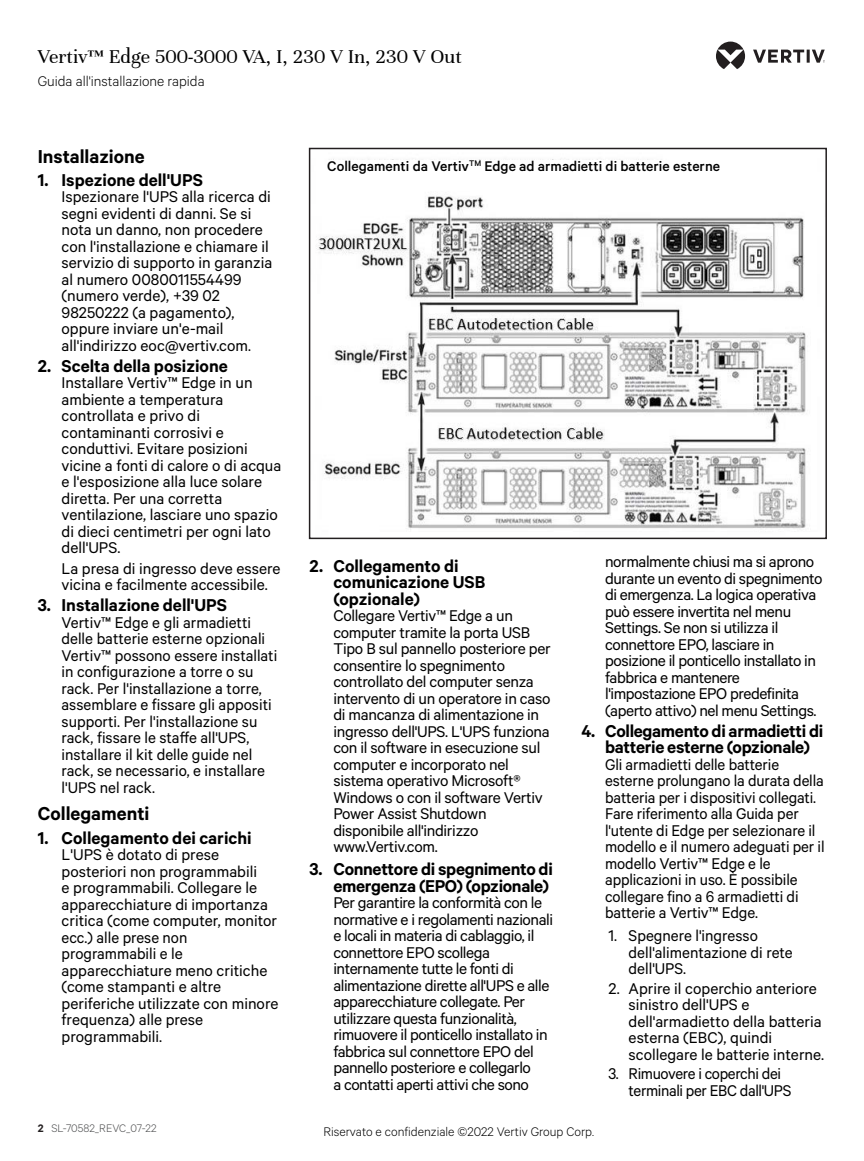
<style>
.page{position:relative;width:864px;height:1161px;background:#fff}
.page>*{position:absolute;margin:0;border:0;box-sizing:border-box;transform-origin:0 0}
.t1{font:21px "Unna";color:#000}
.t2{font:600 18px "Calibre";color:#000}
.t3{font:600 16.5px/16.5px "Calibre";color:#000}
.t4{font:600 16.5px/16.5px "Calibre";letter-spacing:-.02em;color:#000;text-align:right}
.t5{font:15px/16.5px "Calibre";letter-spacing:-.01em;color:#000}
.t6{font:15px/16.5px "Calibre";letter-spacing:-.03em;color:#000}
.t7{font:500 13.5px "Calibre";color:#000}
.t8{font:300 13.5px "Calibre";color:#000}
.t9{font:300 12px "Calibre";color:#000}
.t10{font:300 10.5px "Calibre";color:#4b4c4d}
.s1{font-weight:600;color:#231f20}
</style>
<div class="page">
<img style="left:318px;top:159px;width:488px;height:371px">
<div style="left:309px;top:148px;width:518px;height:391px;border:2px solid #231f20"></div>
<div style="left:327px;top:160px;width:405px;height:25px;background:#fff"></div>
<svg style="left:716px;top:42px;width:109px;height:27px"></svg>
<h1 class="t1" style="left:38px;top:45px;width:426px">Vertiv™ Edge 500-3000 VA, I, 230 V In, 230 V Out</h1>
<p class="t8" style="left:38px;top:72px;width:168px">Guida all'installazione rapida</p>
<p class="t2" style="left:38px;top:143px;width:108px">Installazione</p>
<p class="t3" style="left:38px;top:171px;width:167px">1. Ispezione dell'UPS</p>
<p class="t5" style="left:62px;top:188px;width:212px">Ispezionare l'UPS alla ricerca di segni evidenti di danni. Se si nota un danno, non procedere con l'installazione e chiamare il servizio di supporto in garanzia al numero 0080011554499 (numero verde), +39 02<br>98250222 (a pagamento), oppure inviare un'e-mail all'indirizzo eoc@vertiv.com.</p>
<p class="t3" style="left:38px;top:357px;width:192px">2. Scelta della posizione</p>
<p class="t5" style="left:62px;top:374px;width:221px">Installare Vertiv™ Edge in un ambiente a temperatura controllata e privo di contaminanti corrosivi e conduttivi. Evitare posizioni vicine a fonti di calore o di acqua e l'esposizione alla luce solare diretta. Per una corretta ventilazione, lasciare uno spazio di dieci centimetri per ogni lato dell'UPS.</p>
<p class="t5" style="left:62px;top:560px;width:221px">La presa di ingresso deve essere vicina e facilmente accessibile.</p>
<p class="t3" style="left:38px;top:596px;width:191px">3. Installazione dell'UPS</p>
<p class="t5" style="left:62px;top:613px;width:217px">Vertiv™ Edge e gli armadietti delle batterie esterne opzionali<br>Vertiv™ possono essere installati in configurazione a torre o su rack. Per l'installazione a torre, assemblare e fissare gli appositi supporti. Per l'installazione su rack, fissare le staffe all'UPS, installare il kit delle guide nel rack, se necessario, e installare l'UPS nel rack.</p>
<p class="t2" style="left:38px;top:801px;width:113px">Collegamenti</p>
<p class="t3" style="left:38px;top:829px;width:215px">1. Collegamento dei carichi</p>
<p class="t5" style="left:62px;top:846px;width:218px">L'UPS è dotato di prese posteriori non programmabili<br>e programmabili. Collegare le apparecchiature di importanza critica (come computer, monitor ecc.) alle prese non programmabili e le apparecchiature meno critiche (come stampanti e altre periferiche utilizzate con minore frequenza) alle prese programmabili.</p>
<p class="t10" style="left:38px;top:1122px;width:120px"><span class="s1">2</span> SL-70582_REVC_07-22</p>
<p class="t7" style="left:327px;top:156px;width:394px">Collegamenti da Vertiv<sup>TM</sup> Edge ad armadietti di batterie esterne</p>
<p class="t3" style="left:333px;top:557px;width:154px;text-indent:-24px">2. Collegamento di comunicazione USB (opzionale)</p>
<p class="t5" style="left:333px;top:607px;width:219px">Collegare Vertiv™ Edge a un computer tramite la porta USB<br>Tipo B sul pannello posteriore per consentire lo spegnimento controllato del computer senza intervento di un operatore in caso di mancanza di alimentazione in ingresso dell'UPS. L'UPS funziona con il software in esecuzione sul computer e incorporato nel sistema operativo Microsoft®<br>Windows o con il software Vertiv<br>Power Assist Shutdown disponibile all'indirizzo www.Vertiv.com.</p>
<p class="t4" style="left:310px;top:861px;width:245px">3. Connettore di spegnimento di emergenza (EPO) (opzionale)</p>
<p class="t6" style="left:333px;top:894px;width:221px">Per garantire la conformità con le normative e i regolamenti nazionali e locali in materia di cablaggio, il connettore EPO scollega internamente tutte le fonti di alimentazione dirette all'UPS e alle apparecchiature collegate. Per utilizzare questa funzionalità, rimuovere il ponticello installato in fabbrica sul connettore EPO del pannello posteriore e collegarlo<br>a contatti aperti attivi che sono</p>
<p class="t6" style="left:605px;top:553px;width:219px">normalmente chiusi ma si aprono durante un evento di spegnimento di emergenza. La logica operativa può essere invertita nel menu<br>Settings. Se non si utilizza il connettore EPO, lasciare in posizione il ponticello installato in fabbrica e mantenere l'impostazione EPO predefinita (aperto attivo) nel menu Settings.</p>
<p class="t4" style="left:605px;top:722px;width:220px;text-align:left;text-indent:-24px">4. Collegamento di armadietti di batterie esterne (opzionale)</p>
<p class="t5" style="left:605px;top:755px;width:221px">Gli armadietti delle batterie esterne prolungano la durata della batteria per i dispositivi collegati.<br>Fare riferimento alla Guida per l'utente di Edge per selezionare il modello e il numero adeguati per il modello Vertiv™ Edge e le applicazioni in uso. È possibile collegare fino a 6 armadietti di batterie a Vertiv™ Edge.</p>
<p class="t5" style="left:629px;top:927px;width:166px;text-indent:-20px">1. Spegnere l'ingresso dell'alimentazione di rete dell'UPS.</p>
<p class="t5" style="left:629px;top:980px;width:197px;text-indent:-20px">2. Aprire il coperchio anteriore sinistro dell'UPS e dell'armadietto della batteria esterna (EBC), quindi scollegare le batterie interne.</p>
<p class="t5" style="left:629px;top:1065px;width:164px;text-indent:-20px">3. Rimuovere i coperchi dei terminali per EBC dall'UPS</p>
<p class="t9" style="left:323px;top:1124px;width:272px">Riservato e confidenziale ©2022 Vertiv Group Corp.</p>
</div>
